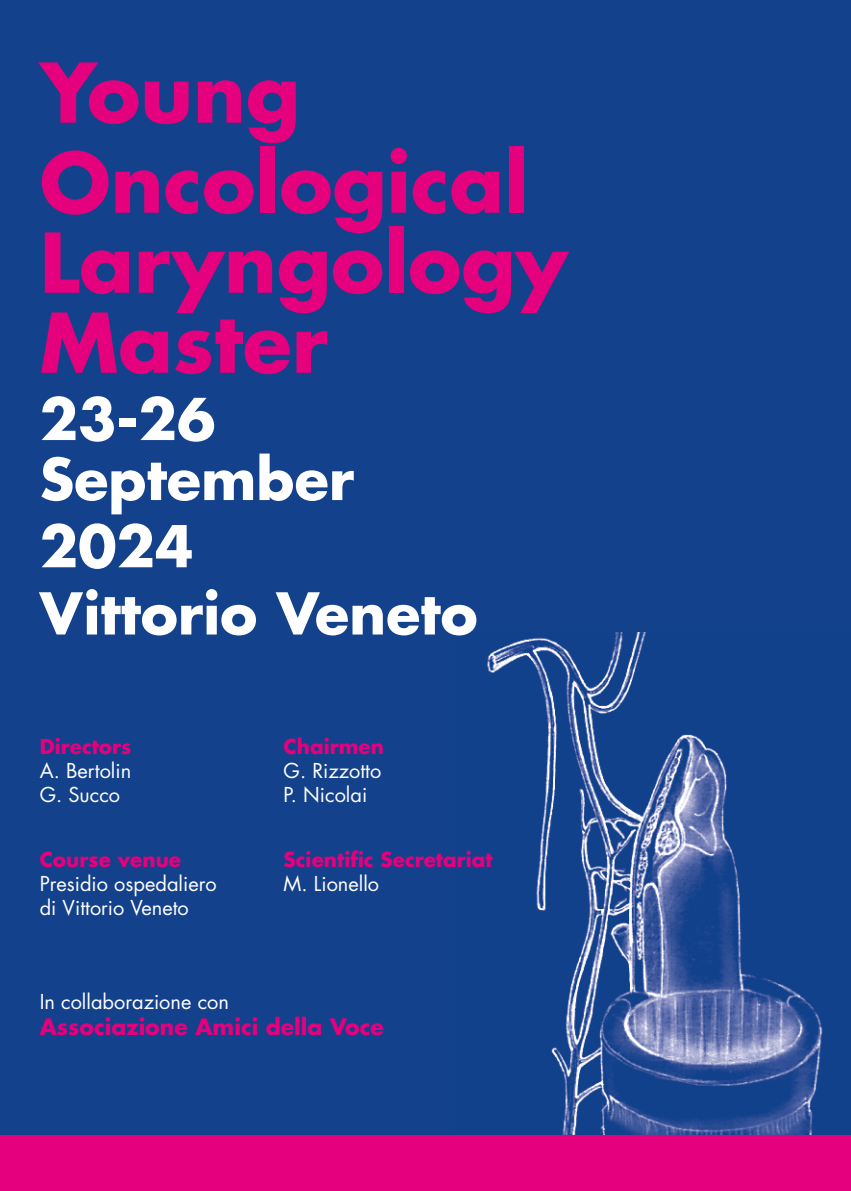
<style>
.page{position:relative;width:851px;height:1191px;background:#fff}
.page>*{position:absolute;margin:0;border:0;box-sizing:border-box;transform-origin:0 0}
.t1{font:700 80px/90px "Futura Std";color:#e5007d}
.t2{font:700 56px/60px "Futura Std";color:#fff}
.t3{font:700 22px "Futura Std";color:#e5007d}
.t4{font:20px/24px "Futura Std";color:#fff}
.t5{font:700 20px "Futura Std";color:#e5007d}
</style>
<div class="page">
<div style="left:0;top:1134px;width:850px;height:57px;background:#e5007d"></div>
<div style="left:0;top:0;width:850px;height:1134px;background:#14418b"></div>
<img style="left:487px;top:632px;width:336px;height:502px">
<h1 class="t1" style="left:40px;top:47px;width:490px">Young<br>Oncological</h1>
<h1 class="t1" style="left:40px;top:222px;width:529px;line-height:80px">Laryngology<br>Master</h1>
<h2 class="t2" style="left:40px;top:388px;width:316px">23-26<br>September</h2>
<h2 class="t2" style="left:40px;top:512px;width:439px;line-height:67.2px">2024<br>Vittorio Veneto</h2>
<p class="t5" style="left:40px;top:733px;width:93px">Directors</p>
<p class="t4" style="left:40px;top:758px;width:93px">A. Bertolin<br>G. Succo</p>
<p class="t5" style="left:40px;top:846px;width:143px">Course venue</p>
<p class="t4" style="left:40px;top:872px;width:178px">Presidio ospedaliero di Vittorio Veneto</p>
<p class="t5" style="left:283px;top:733px;width:102px">Chairmen</p>
<p class="t4" style="left:283px;top:758px;width:99px">G. Rizzotto<br>P. Nicolai</p>
<p class="t5" style="left:283px;top:846px;width:211px">Scientific Secretariat</p>
<p class="t4" style="left:283px;top:872px;width:97px">M. Lionello</p>
<p class="t4" style="left:40px;top:990px;width:191px">In collaborazione con</p>
<p class="t3" style="left:40px;top:1012px;width:345px">Associazione Amici della Voce</p>
</div>
